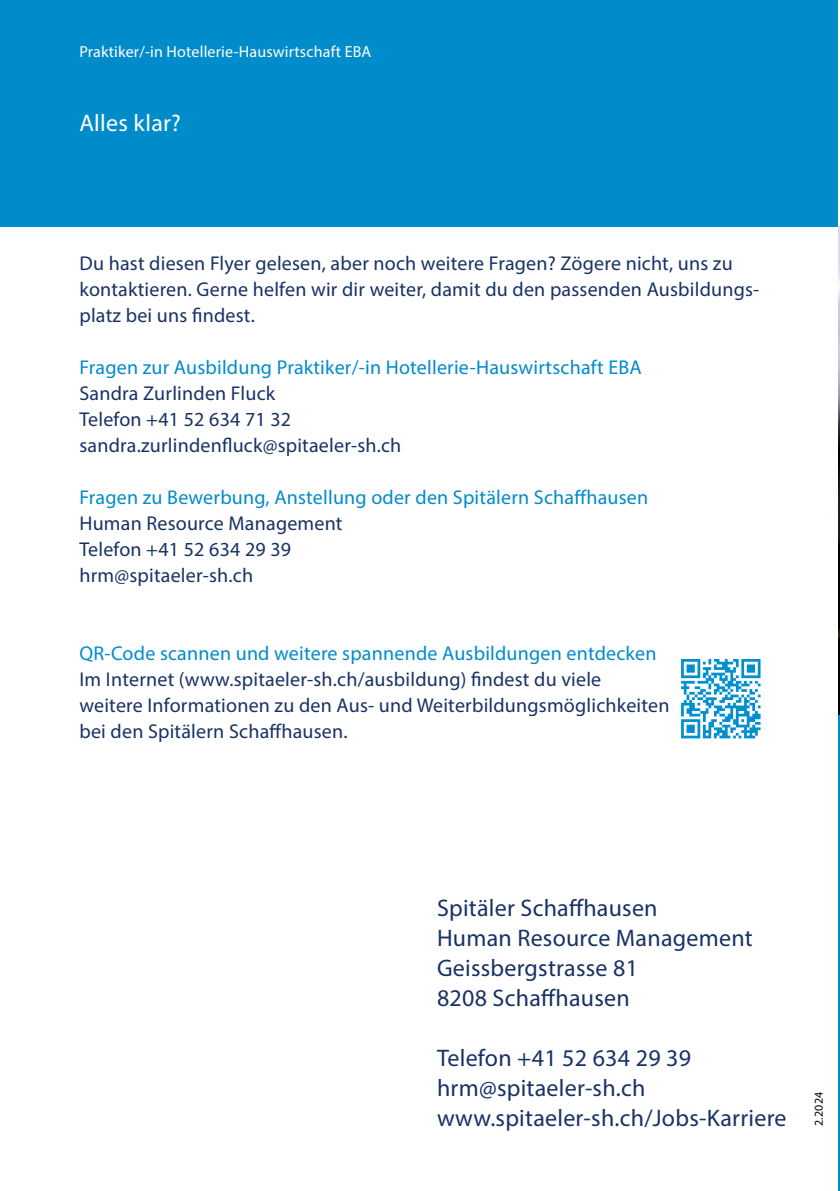
<style>
.page{position:relative;width:840px;height:1191px;background:#fff}
.page>*{position:absolute;margin:0;border:0;box-sizing:border-box;transform-origin:0 0}
.t1{font:24px/30px "Myriad Pro";letter-spacing:.01em;color:#183264}
.t2{font:24px "Myriad Pro";letter-spacing:.01em;color:#fff}
.t3{font:20px/26px "Myriad Pro";letter-spacing:.01em;color:#183264}
.t4{font:20px "Myriad Pro";letter-spacing:.01em;color:#008bcb}
.t5{font:16px "Myriad Pro";letter-spacing:.01em;color:#fff}
.t6{font:12px "Myriad Pro";color:#000}
</style>
<div class="page">
<div style="left:0;top:0;width:836px;height:227px;background:#008bcb"></div>
<hr style="left:837px;top:714px;width:2px;height:477px;background:#008bcb">
<img style="left:838px;top:227px;width:1px;height:487px">
<svg style="left:681px;top:659px;width:79px;height:79px"></svg>
<p class="t5" style="left:79px;top:42px;width:293px">Praktiker/-in Hotellerie-Hauswirtschaft EBA</p>
<p class="t2" style="left:79px;top:109px;width:103px">Alles klar?</p>
<p class="t3" style="left:79px;top:250px;width:681px">Du hast diesen Flyer gelesen, aber noch weitere Fragen? Zögere nicht, uns zu kontaktieren. Gerne helfen wir dir weiter, damit du den passenden Ausbildungs&shy;platz bei uns findest.</p>
<p class="t4" style="left:79px;top:355px;width:563px">Fragen zur Ausbildung Praktiker/-in Hotellerie-Hauswirtschaft EBA</p>
<p class="t3" style="left:79px;top:380px;width:323px">Sandra Zurlinden Fluck<br>Telefon +41 52 634 71 32 sandra.zurlindenfluck@spitaeler-sh.ch</p>
<p class="t4" style="left:79px;top:485px;width:570px">Fragen zu Bewerbung, Anstellung oder den Spitälern Schaffhausen</p>
<p class="t3" style="left:79px;top:510px;width:264px">Human Resource Management<br>Telefon +41 52 634 29 39 hrm@spitaeler-sh.ch</p>
<p class="t4" style="left:79px;top:641px;width:578px">QR-Code scannen und weitere spannende Ausbildungen entdecken</p>
<p class="t3" style="left:79px;top:666px;width:591px">Im Internet (www.spitaeler-sh.ch/ausbildung) findest du viele weitere Informationen zu den Aus- und Weiterbildungsmöglichkeiten bei den Spitälern Schaffhausen.</p>
<p class="t1" style="left:437px;top:892px;width:317px">Spitäler Schaffhausen<br>Human Resource Management<br>Geissbergstrasse 81<br>8208 Schaffhausen</p>
<p class="t1" style="left:437px;top:1042px;width:351px">Telefon +41 52 634 29 39 hrm@spitaeler-sh.ch www.spitaeler-sh.ch/Jobs-Karriere</p>
<p class="t6" style="left:811px;top:1125px;width:35px;rotate:-90deg">2.2024</p>
</div>
